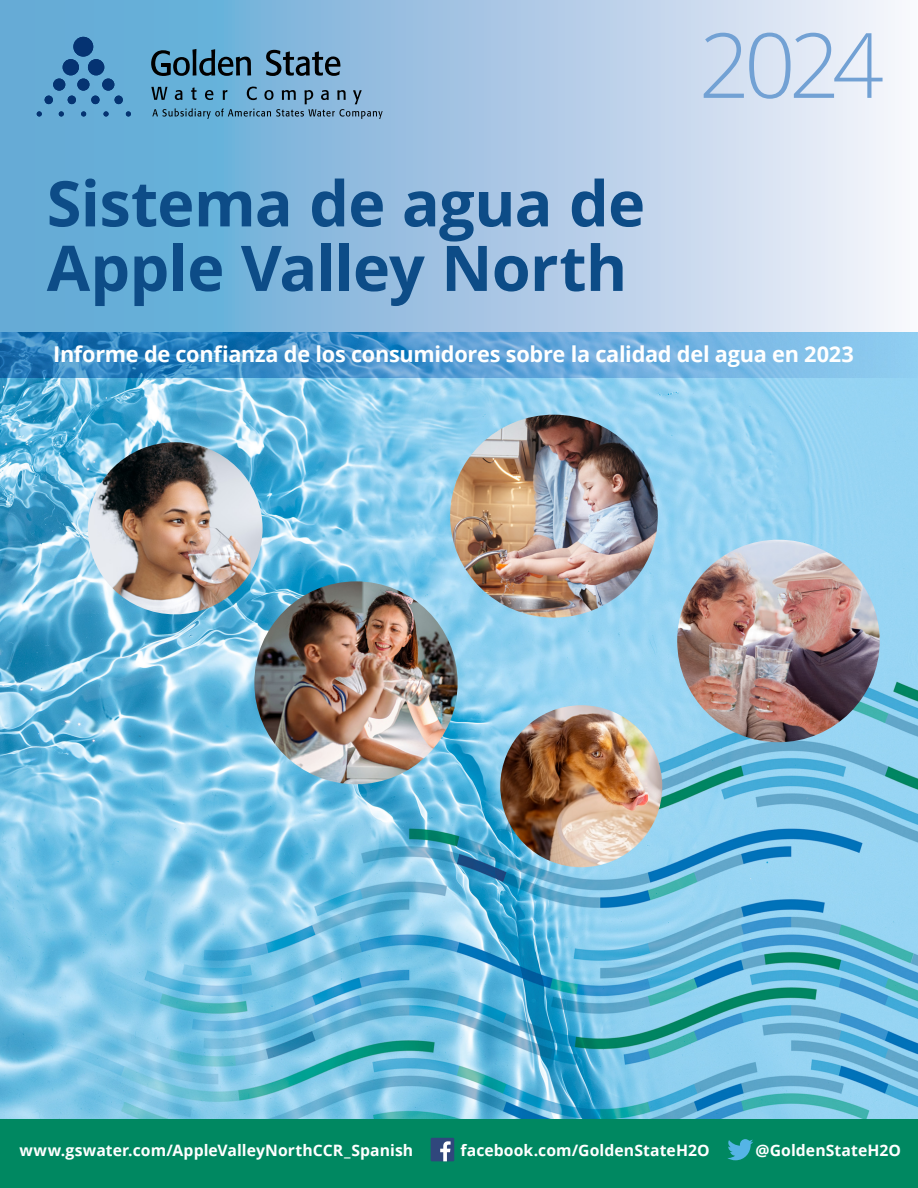
<style>
.page{position:relative;width:918px;height:1188px;background:#fff}
.page>*{position:absolute;margin:0;border:0;box-sizing:border-box;transform-origin:0 0}
.t1{font:300 90px "Open Sans";color:#72a1d4}
.t2{font:700 63px/64.5px "Open Sans";letter-spacing:-.01em;color:#0d4c87}
.t3{font:700 21.75px "Open Sans";letter-spacing:-.015em;color:#fff}
.t4{font:700 15.75px "Open Sans";letter-spacing:.005em;color:#fff}
</style>
<div class="page">
<img style="left:0;top:378px;width:918px;height:742px">
<img style="left:677px;top:540px;width:203px;height:202px;border-radius:101px">
<img style="left:88px;top:442px;width:175px;height:172px">
<img style="left:450px;top:415px;width:208px;height:203px">
<img style="left:500px;top:705px;width:162px;height:162px;border-radius:81px">
<img style="left:254px;top:581px;width:204px;height:203px;border-radius:102px">
<div style="left:0;top:1120px;width:918px;height:68px;background:#008861"></div>
<div style="left:431px;top:1138px;width:23px;height:23px;background:#30477c"></div>
<svg style="left:440px;top:1141px;width:11px;height:20px"></svg>
<svg style="left:727px;top:1139px;width:26px;height:21px"></svg>
<svg style="left:0;top:0;width:918px;height:378px;background:#97c0e0"></svg>
<h2 class="t2" style="left:47px;top:170px;width:600px">Sistema de agua de<br>Apple Valley North</h2>
<h1 class="t1" style="left:699px;top:4px;width:187px">2024</h1>
<h3 class="t3" style="left:53px;top:339px;width:802px">Informe de confianza de los consumidores sobre la calidad del agua en 2023</h3>
<p class="t4" style="left:19px;top:1140px;width:395px">www.gswater.com/AppleValleyNorthCCR_Spanish</p>
<p class="t4" style="left:461px;top:1140px;width:251px">facebook.com/GoldenStateH2O</p>
<p class="t4" style="left:755px;top:1140px;width:147px">@GoldenStateH2O</p>
</div>
